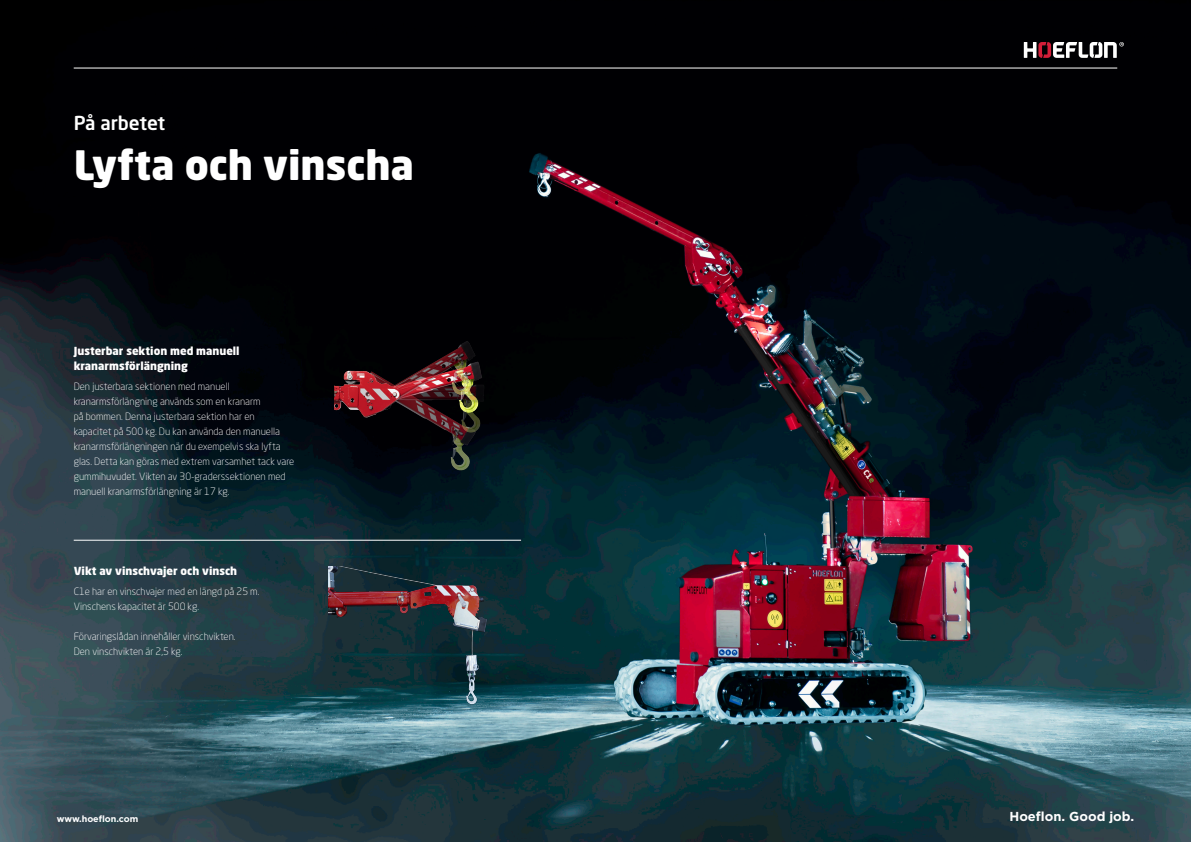
<style>
.page{position:relative;width:1191px;height:842px;background:#fff}
.page>*{position:absolute;margin:0;border:0;box-sizing:border-box;transform-origin:0 0}
.kop_1{font:900 40px "Neo Sans Std";color:#fff}
.kop_1-2{font:500 19px "Neo Sans Std";color:#fff}
.t1{font:700 13px "Gotham";color:#fff}
.kop_2{font:900 11px/15px "Neo Sans Std";color:#fff}
.bodytekst{font:300 10px/15px "Neo Sans Std";color:#fff}
.t2{font:700 9px "Gotham";color:#fff}
</style>
<div class="page">
<img style="left:0;top:0;width:1191px;height:842px">
<img style="left:334px;top:310px;width:195px;height:176px">
<hr style="left:74px;top:540px;width:447px;height:1px;background:#fff">
<hr style="left:74px;top:68px;width:1043px;height:1px;background:#fff">
<svg style="left:1023px;top:42px;width:101px;height:16px"></svg>
<img style="left:328px;top:566px;width:165px;height:149px">
<p class="kop_1-2" style="left:74px;top:111px;width:93px">På arbetet</p>
<p class="kop_1" style="left:74px;top:139px;width:341px">Lyfta och vinscha</p>
<p class="kop_2" style="left:74px;top:343px;width:167px">Justerbar sektion med manuell kranarmsförlängning</p>
<p class="bodytekst" style="left:74px;top:379px;width:222px">Den justerbara sektionen med manuell kranarmsförlängning används som en kranarm<br>på bommen. Denna justerbara sektion har en kapacitet på 500 kg. Du kan använda den manuella kranarmsförlängningen när du exempelvis ska lyfta glas. Detta kan göras med extrem varsamhet tack vare gummihuvudet. Vikten av 30-graderssektionen med manuell kranarmsförlängning är 17 kg.</p>
<p class="kop_2" style="left:74px;top:563px;width:165px">Vikt av vinschvajer och vinsch</p>
<p class="bodytekst" style="left:74px;top:584px;width:187px">C1e har en vinschvajer med en längd på 25 m.</p>
<p class="bodytekst" style="left:74px;top:599px;width:127px">Vinschens kapacitet är 500 kg.</p>
<p class="bodytekst" style="left:74px;top:629px;width:163px">Förvaringslådan innehåller vinschvikten.</p>
<p class="bodytekst" style="left:74px;top:644px;width:110px">Den vinschvikten är 2,5 kg.</p>
<p class="t2" style="left:57px;top:813px;width:83px">www.hoeflon.com</p>
<h3 class="t1" style="left:1009px;top:807px;width:126px">Hoeflon. Good job.</h3>
</div>
